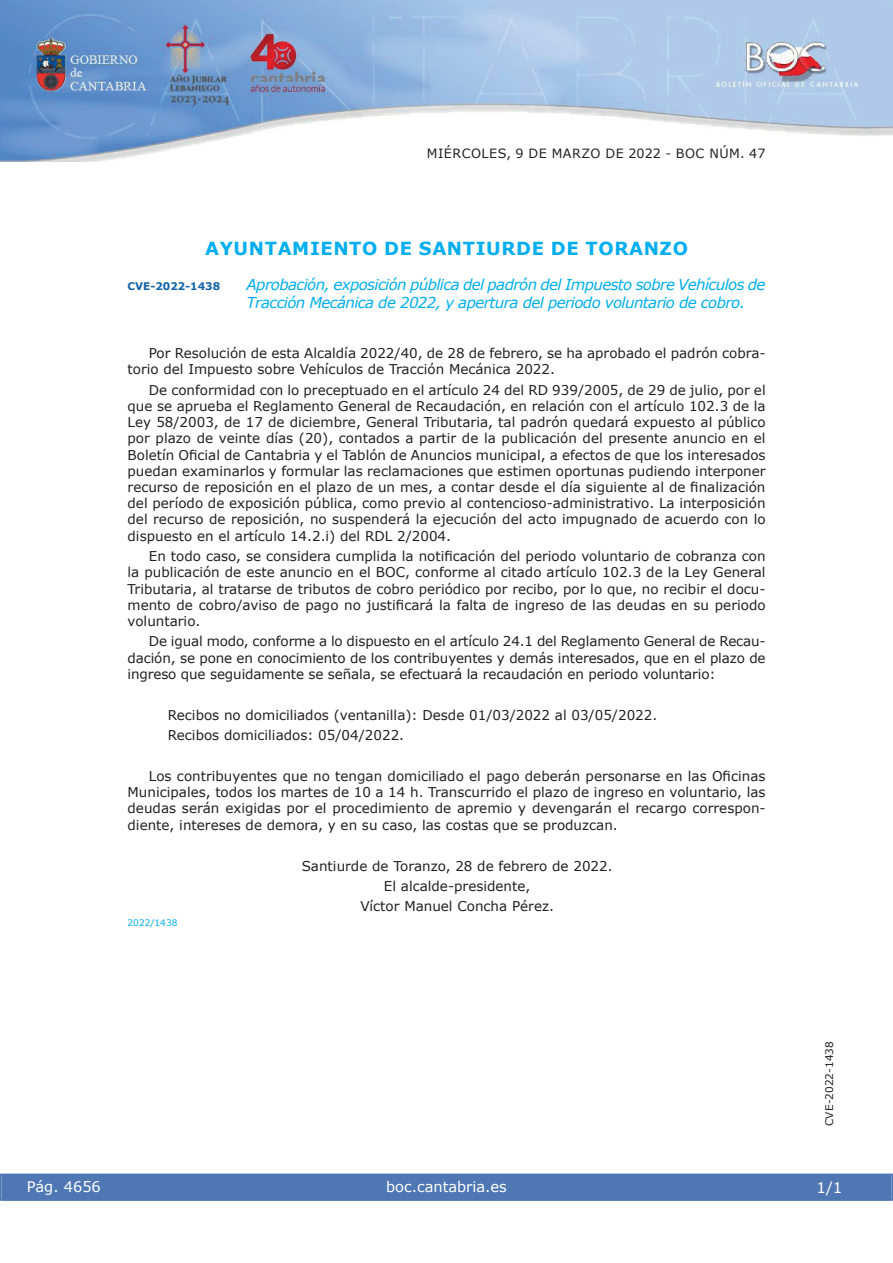
<style>
.page{position:relative;width:893px;height:1263px;background:#fff}
.page>*{position:absolute;margin:0;border:0;box-sizing:border-box;transform-origin:0 0}
.t1{font:700 18px "Verdana";letter-spacing:.035em;color:#00aeef}
.t2{font:italic 15px/18px "Verdana";letter-spacing:-.04em;color:#00aeef}
.t3{font:15px "Verdana";color:#fff}
.t4{font:14.55px "Verdana";color:#fff}
.t5{font:13.5px/16.2px "Verdana";color:#231f20;text-align:justify}
.t6{font:12.75px "Verdana";letter-spacing:.035em;color:#231f20}
.t7{font:10.5px "Verdana";color:#231f20}
.t8{font:700 10.5px "Verdana";color:#1263a9}
.t9{font:9px "Verdana";color:#00aeef}
</style>
<div class="page">
<img style="left:0;top:0;width:893px;height:161px">
<div style="left:1px;top:1174px;width:890px;height:27px;background:#4f77b3"></div>
<div style="left:0;top:1174px;width:893px;height:27px;border:1px solid #4f77b3"></div>
<p class="t6" style="left:427px;top:145px;width:340px">MIÉRCOLES, 9 DE MARZO DE 2022 - BOC NÚM. 47</p>
<h1 class="t1" style="left:205px;top:237px;width:484px">AYUNTAMIENTO DE SANTIURDE DE TORANZO</h1>
<p class="t8" style="left:128px;top:279px;width:94px">CVE-2022-1438</p>
<p class="t2" style="left:247px;top:275px;width:520px">Aprobación, exposición pública del padrón del Impuesto sobre Vehículos de<br>Tracción Mecánica de 2022, y apertura del periodo voluntario de cobro.</p>
<p class="t5" style="left:128px;top:345px;width:640px;text-indent:21px">Por Resolución de esta Alcaldía 2022/40, de 28 de febrero, se ha aprobado el padrón cobra&shy;torio del Impuesto sobre Vehículos de Tracción Mecánica 2022.</p>
<p class="t5" style="left:128px;top:381px;width:639px;text-indent:21px">De conformidad con lo preceptuado en el artículo 24 del RD 939/2005, de 29 de julio, por el que se aprueba el Reglamento General de Recaudación, en relación con el artículo 102.3 de la Ley 58/2003, de 17 de diciembre, General Tributaria, tal padrón quedará expuesto al público por plazo de veinte días (20), contados a partir de la publicación del presente anuncio en el Boletín Oficial de Cantabria y el Tablón de Anuncios municipal, a efectos de que los interesados puedan examinarlos y formular las reclamaciones que estimen oportunas pudiendo interponer recurso de reposición en el plazo de un mes, a contar desde el día siguiente al de finalización del período de exposición pública, como previo al contencioso-administrativo. La interposición del recurso de reposición, no suspenderá la ejecución del acto impugnado de acuerdo con lo dispuesto en el artículo 14.2.i) del RDL 2/2004.</p>
<p class="t5" style="left:128px;top:548px;width:639px;text-indent:21px">En todo caso, se considera cumplida la notificación del periodo voluntario de cobranza con la publicación de este anuncio en el BOC, conforme al citado artículo 102.3 de la Ley General Tributaria, al tratarse de tributos de cobro periódico por recibo, por lo que, no recibir el docu&shy;mento de cobro/aviso de pago no justificará la falta de ingreso de las deudas en su periodo voluntario.</p>
<p class="t5" style="left:128px;top:633px;width:639px;text-indent:21px">De igual modo, conforme a lo dispuesto en el artículo 24.1 del Reglamento General de Recau&shy;dación, se pone en conocimiento de los contribuyentes y demás interesados, que en el plazo de ingreso que seguidamente se señala, se efectuará la recaudación en periodo voluntario:</p>
<p class="t5" style="left:168px;top:704px;width:491px;line-height:20.4px">Recibos no domiciliados (ventanilla): Desde 01/03/2022 al 03/05/2022.<br>Recibos domiciliados: 05/04/2022.</p>
<p class="t5" style="left:128px;top:768px;width:639px;text-indent:21px">Los contribuyentes que no tengan domiciliado el pago deberán personarse en las Oficinas Municipales, todos los martes de 10 a 14 h. Transcurrido el plazo de ingreso en voluntario, las deudas serán exigidas por el procedimiento de apremio y devengarán el recargo correspon&shy;diente, intereses de demora, y en su caso, las costas que se produzcan.</p>
<p class="t5" style="left:302px;top:855px;width:312px;line-height:20.4px;text-align:center">Santiurde de Toranzo, 28 de febrero de 2022.<br>El alcalde-presidente,<br>Víctor Manuel Concha Pérez.</p>
<p class="t9" style="left:128px;top:917px;width:51px">2022/1438</p>
<p class="t4" style="left:27px;top:1177px;width:76px">Pág. 4656</p>
<p class="t4" style="left:386px;top:1178px;width:122px">boc.cantabria.es</p>
<p class="t7" style="left:823px;top:1126px;width:87px;rotate:-90deg">CVE-2022-1438</p>
<p class="t3" style="left:816px;top:1178px;width:27px">1/1</p>
</div>
